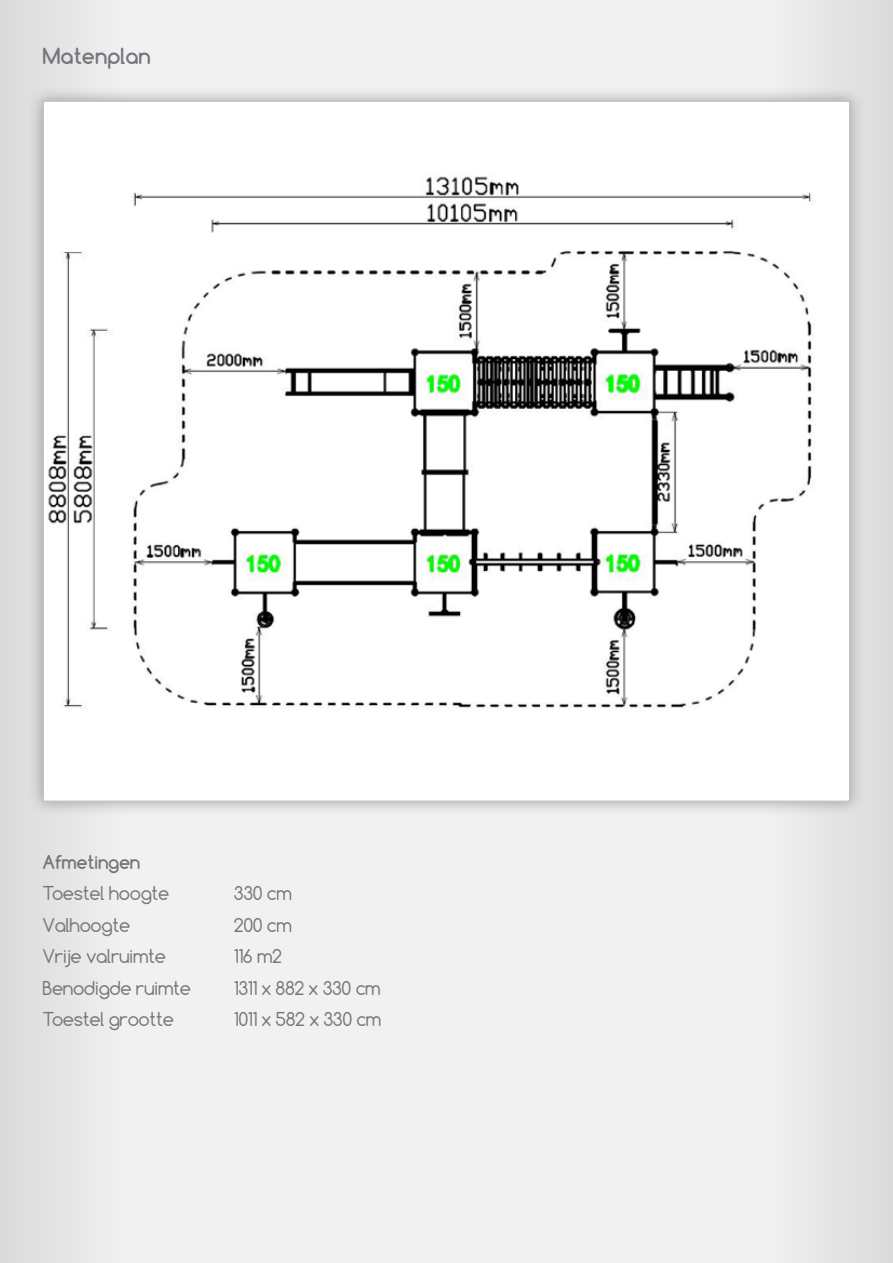
<style>
.page{position:relative;width:893px;height:1263px;background:#f1f1f2}
.page>*{position:absolute;margin:0;border:0;box-sizing:border-box;transform-origin:0 0}
.t1{font:700 21px "Comfortaa";color:#74767b}
.t2{font:18px "Comfortaa";letter-spacing:-.02em;color:#74767b}
.t3{font:700 18px "Comfortaa";letter-spacing:-.02em;color:#74767b}
</style>
<div class="page">
<div style="left:765px;top:0;width:128px;height:1263px;background:#e4e4e5"></div>
<div style="left:0;top:0;width:128px;height:1263px;background:linear-gradient(to right,#dadadb,#f1f1f2)"></div>
<img style="left:0;top:1112px;width:1px;height:150px">
<div style="left:28px;top:86px;width:837px;height:730px;background:#000;opacity:.3"></div>
<div style="left:43px;top:101px;width:807px;height:700px;background:#fff"></div>
<img style="left:48px;top:176px;width:764px;height:532px">
<p class="t1" style="left:43px;top:43px;width:110px">Matenplan</p>
<p class="t3" style="left:43px;top:850px;width:100px">Afmetingen</p>
<p class="t2" style="left:43px;top:882px;width:129px">Toestel hoogte</p>
<p class="t2" style="left:234px;top:882px;width:59px">330 cm</p>
<p class="t2" style="left:43px;top:913px;width:89px">Valhoogte</p>
<p class="t2" style="left:234px;top:913px;width:59px">200 cm</p>
<p class="t2" style="left:43px;top:945px;width:125px">Vrije valruimte</p>
<p class="t2" style="left:234px;top:945px;width:50px">116 m2</p>
<p class="t2" style="left:43px;top:976px;width:150px">Benodigde ruimte</p>
<p class="t2" style="left:234px;top:976px;width:148px">1311 x 882 x 330 cm</p>
<p class="t2" style="left:43px;top:1008px;width:133px">Toestel grootte</p>
<p class="t2" style="left:234px;top:1008px;width:149px">1011 x 582 x 330 cm</p>
</div>
